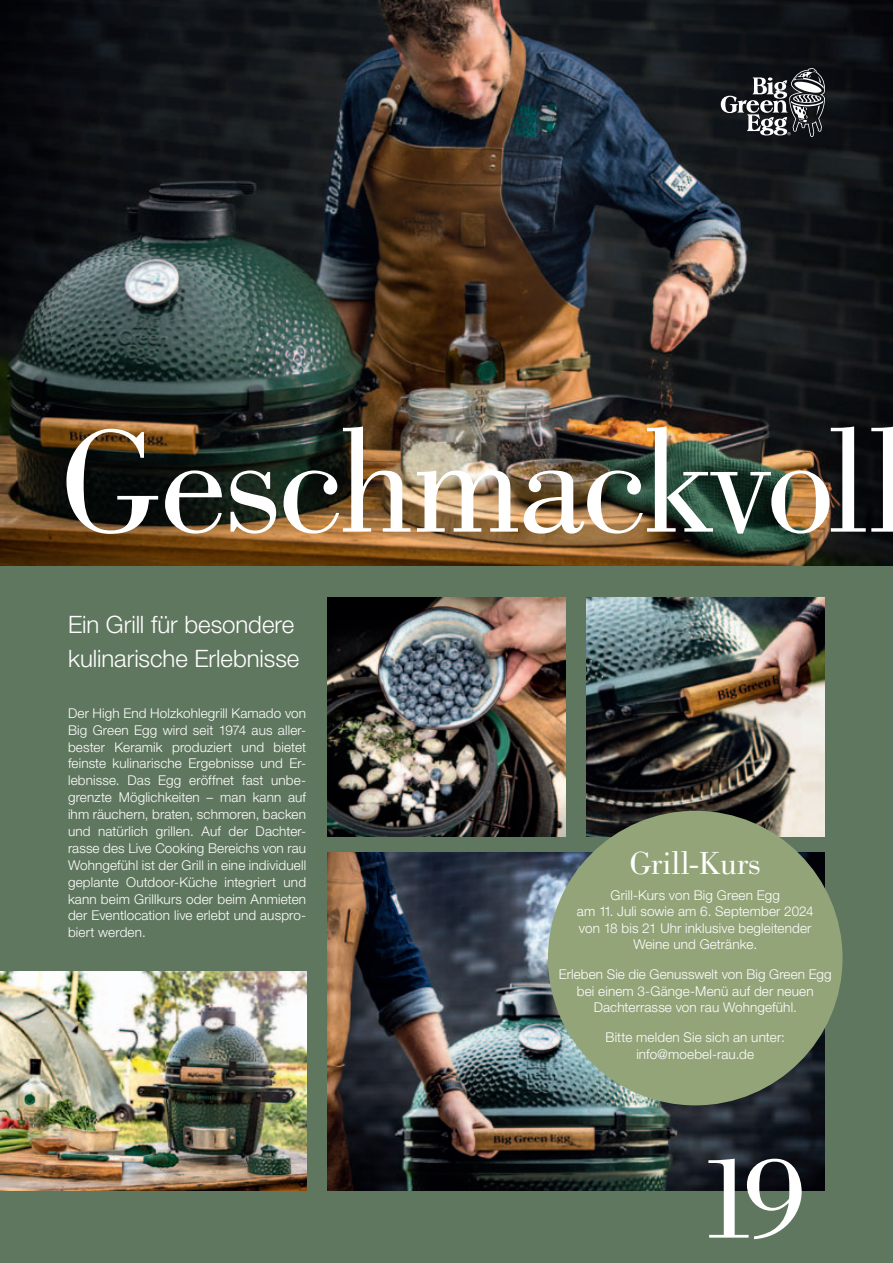
<style>
.page{position:relative;width:893px;height:1263px;background:#60775f}
.page>*{position:absolute;margin:0;border:0;box-sizing:border-box;transform-origin:0 0}
.t1{font:150.75px "Bodoni";letter-spacing:-.025em;color:#fff}
.t2{font:120px "Bodoni";color:#fff}
.t3{font:33px "Bodoni";color:#fff}
.t4{font:300 24px/33.8px "Helvetica Neue";letter-spacing:-.005em;color:#fff}
.t5{font:300 13.5px/16.8px "Helvetica Neue";letter-spacing:.01em;color:#fff;text-align:center}
</style>
<div class="page">
<img style="left:0;top:0;width:893px;height:566px">
<img style="left:327px;top:853px;width:498px;height:337px">
<img style="left:587px;top:597px;width:238px;height:239px">
<img style="left:0;top:971px;width:306px;height:219px">
<img style="left:327px;top:597px;width:239px;height:239px">
<div style="left:548px;top:811px;width:294px;height:294px;background:#93a479;border-radius:50%"></div>
<svg style="left:721px;top:68px;width:104px;height:69px;background:#4c4f52"></svg>
<h1 class="t1" style="left:60px;top:398px;width:852px">Geschmackvoll</h1>
<h3 class="t4" style="left:68px;top:607px;width:233px">Ein Grill für besondere kulinarische Erlebnisse</h3>
<p class="t5" style="left:68px;top:704px;width:240px;text-align:justify">Der High End Holzkohlegrill Kamado von Big Green Egg wird seit 1974 aus aller&shy;bester Keramik produziert und bietet feinste kulinarische Ergebnisse und Er&shy;lebnisse. Das Egg eröffnet fast unbe&shy;grenzte Möglichkeiten – man kann auf ihm räuchern, braten, schmoren, backen und natürlich grillen. Auf der Dachter&shy;rasse des Live Cooking Bereichs von rau Wohngefühl ist der Grill in eine individuell geplante Outdoor-Küche integriert und kann beim Grillkurs oder beim Anmieten der Eventlocation live erlebt und auspro&shy;biert werden.</p>
<h3 class="t3" style="left:630px;top:845px;width:133px">Grill-Kurs</h3>
<p class="t5" style="left:577px;top:887px;width:238px">Grill-Kurs von Big Green Egg<br>am 11. Juli sowie am 6. September 2024 von 18 bis 21 Uhr inklusive begleitender<br>Weine und Getränke.</p>
<p class="t5" style="left:559px;top:966px;width:274px">Erleben Sie die Genusswelt von Big Green Egg bei einem 3-Gänge-Menü auf der neuen<br>Dachterrasse von rau Wohngefühl.</p>
<p class="t5" style="left:605px;top:1029px;width:181px">Bitte melden Sie sich an unter: info@moebel-rau.de</p>
<h2 class="t2" style="left:698px;top:1131px;width:107px">19</h2>
</div>
